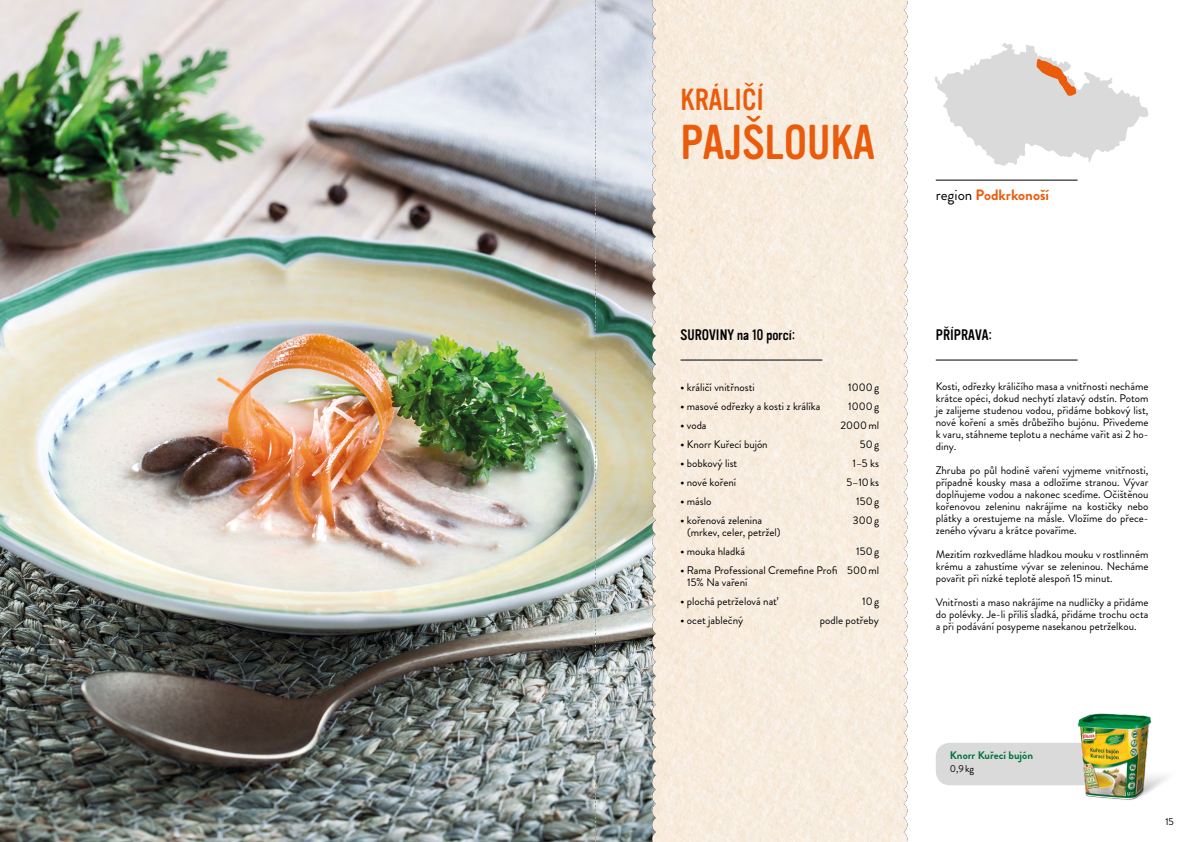
<style>
.page{position:relative;width:1191px;height:842px;background:#fff}
.page>*{position:absolute;margin:0;border:0;box-sizing:border-box;transform-origin:0 0}
.t1{font:48px "Flavour Cyr CEA";color:#ea5b0b}
.t2{font:30px "Flavour Cyr CEA";color:#ea5b0b}
.t3{font:15px "Flavour Cyr CEA";color:#000}
.t4{font:700 15px "Brandon Grotesque";color:#ea5b0b}
.t5{font:11px/12px "Brandon Grotesque";color:#000;text-align:justify}
.t6{font:700 11px "Brandon Grotesque";color:#00743c}
.t7{font:10px "Brandon Grotesque";color:#000}
.s1{font-weight:400;color:#000}
.s2{font-family:"Arial"}
</style>
<div class="page">
<div style="left:936px;top:743px;width:139px;height:42px;background:#dadada"></div>
<img style="left:0;top:0;width:652px;height:842px">
<svg style="left:652px;top:0;width:255px;height:842px;background:#f7ebde"></svg>
<img style="left:652px;top:0;width:4px;height:704px">
<hr style="left:680px;top:360px;width:142px;height:1px;background:#000">
<hr style="left:935px;top:360px;width:142px;height:1px;background:#000">
<hr style="left:935px;top:180px;width:142px;height:1px;background:#000">
<svg style="left:935px;top:43px;width:213px;height:123px"></svg>
<img style="left:1075px;top:713px;width:92px;height:87px">
<svg style="left:595px;top:0;width:1px;height:842px"></svg>
<h2 class="t2" style="left:680px;top:84px;width:85px">králičí</h2>
<h1 class="t1" style="left:680px;top:116px;width:196px">pajšlouka</h1>
<h3 class="t4" style="left:935px;top:184px;width:115px"><span class="s1">region</span> Podkrkonoší</h3>
<h3 class="t3" style="left:680px;top:327px;width:116px">suroviny na 10 porcí:</h3>
<h3 class="t3" style="left:935px;top:327px;width:8px">PŘÍPRAVA</h3>
<h3 class="t3" style="left:988px;top:327px;width:5px">:</h3>
<p class="t5" style="left:680px;top:381px;width:76px"><span class="s2">•</span> králičí vnitřnosti</p>
<p class="t5" style="left:848px;top:381px;width:32px">1000g</p>
<p class="t5" style="left:680px;top:400px;width:141px"><span class="s2">•</span> masové odřezky a kosti z králíka</p>
<p class="t5" style="left:848px;top:400px;width:32px">1000g</p>
<p class="t5" style="left:680px;top:419px;width:28px"><span class="s2">•</span> voda</p>
<p class="t5" style="left:840px;top:419px;width:40px">2000ml</p>
<p class="t5" style="left:680px;top:438px;width:89px"><span class="s2">•</span> Knorr Kuřecí bujón</p>
<p class="t5" style="left:860px;top:438px;width:21px">50g</p>
<p class="t5" style="left:680px;top:457px;width:58px"><span class="s2">•</span> bobkový list</p>
<p class="t5" style="left:852px;top:457px;width:28px">1–5 ks</p>
<p class="t5" style="left:680px;top:476px;width:57px"><span class="s2">•</span> nové koření</p>
<p class="t5" style="left:846px;top:476px;width:34px">5–10ks</p>
<p class="t5" style="left:680px;top:495px;width:32px"><span class="s2">•</span> máslo</p>
<p class="t5" style="left:856px;top:495px;width:24px">150g</p>
<p class="t5" style="left:680px;top:514px;width:83px"><span class="s2">•</span> kořenová zelenina</p>
<p class="t5" style="left:853px;top:514px;width:28px">300g</p>
<p class="t5" style="left:687px;top:526px;width:95px">(mrkev, celer, petržel)</p>
<p class="t5" style="left:680px;top:545px;width:66px"><span class="s2">•</span> mouka hladká</p>
<p class="t5" style="left:856px;top:545px;width:24px">150g</p>
<p class="t5" style="left:687px;top:564px;width:193px;text-indent:-7px"><span class="s2">•</span> Rama Professional Cremefine Profi 500ml<br>15% Na vaření</p>
<p class="t5" style="left:680px;top:595px;width:98px"><span class="s2">•</span> plochá petrželová nať</p>
<p class="t5" style="left:862px;top:595px;width:18px">10g</p>
<p class="t5" style="left:680px;top:614px;width:64px"><span class="s2">•</span> ocet jablečný</p>
<p class="t5" style="left:820px;top:614px;width:61px">podle potřeby</p>
<p class="t5" style="left:935px;top:381px;width:214px">Kosti, odřezky králičího masa a vnitřnosti necháme krátce opéci, dokud nechytí zlatavý odstín. Potom je zalijeme studenou vodou, přidáme bobkový list, nové koření a směs drůbežího bujónu. Přivedeme k varu, stáhneme teplotu a necháme vařit asi 2 ho&shy;diny.</p>
<p class="t5" style="left:935px;top:465px;width:214px">Zhruba po půl hodině vaření vyjmeme vnitřnosti, případně kousky masa a odložíme stranou. Vývar doplňujeme vodou a nakonec scedíme. Očištěnou kořenovou zeleninu nakrájíme na kostičky nebo plátky a orestujeme na másle. Vložíme do přece&shy;zeného vývaru a krátce povaříme.</p>
<p class="t5" style="left:935px;top:549px;width:214px">Mezitím rozkvedláme hladkou mouku v rostlinném krému a zahustíme vývar se zeleninou. Necháme povařit při nízké teplotě alespoň 15 minut.</p>
<p class="t5" style="left:935px;top:597px;width:214px">Vnitřnosti a maso nakrájíme na nudličky a přidáme do polévky. Je-li příliš sladká, přidáme trochu octa a při podávání posypeme nasekanou petrželkou.</p>
<p class="t6" style="left:950px;top:747px;width:85px">Knorr Kuřecí bujón</p>
<p class="t7" style="left:950px;top:762px;width:26px">0,9kg</p>
<p class="t7" style="left:1165px;top:815px;width:10px">15</p>
</div>
